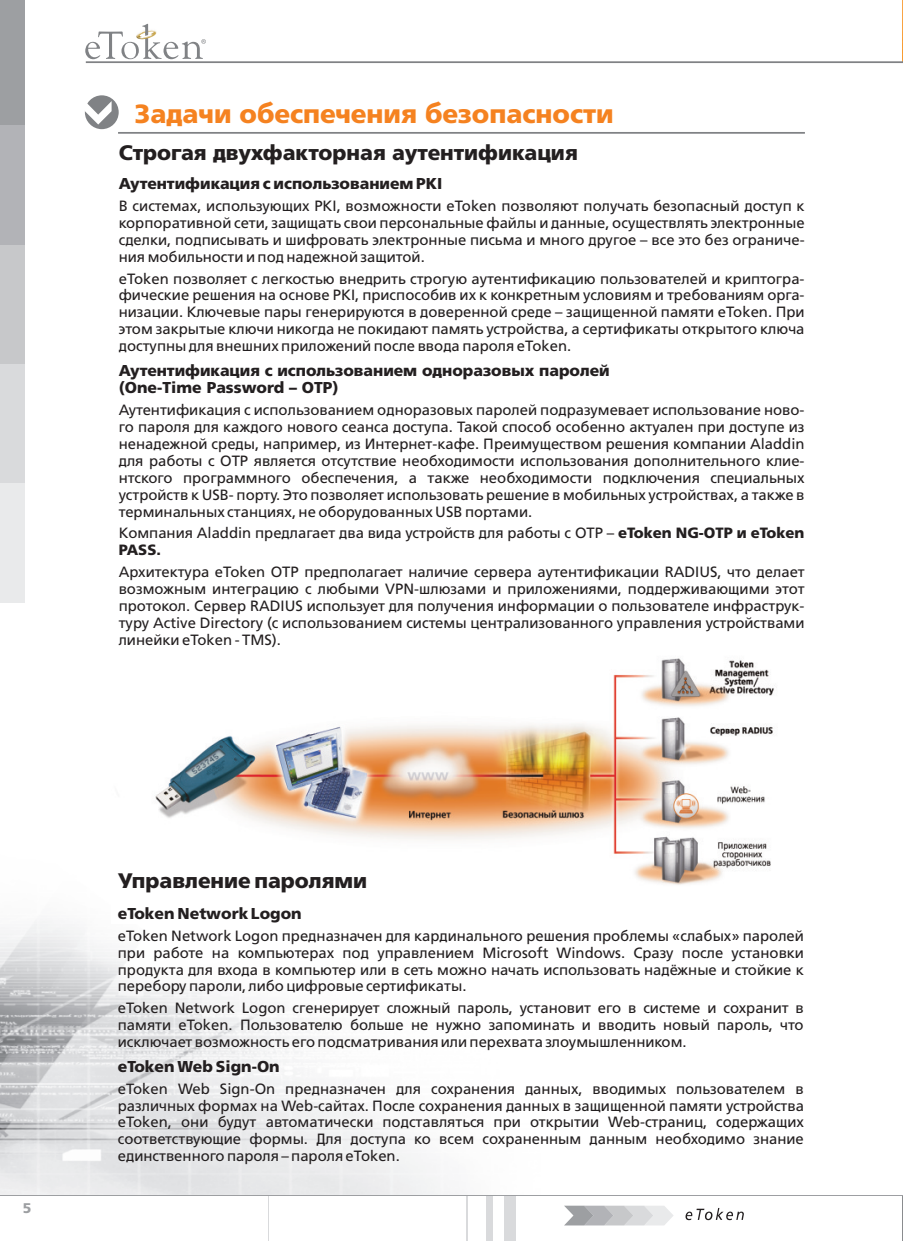
<style>
.page{position:relative;width:903px;height:1241px;background:#fff}
.page>*{position:absolute;margin:0;border:0;box-sizing:border-box;transform-origin:0 0}
.t1{font:700 26.25px "AG Foreigner";color:#f58220}
.t2{font:700 21px "AG Foreigner";color:#231f20}
.t3{font:700 15.75px/17.8px "AG Foreigner";color:#231f20}
.t4{font:14.88px/16.8px "AG Foreigner";color:#231f20;text-align:justify}
.t5{font:700 14px "AG Foreigner";color:#9d9fa2}
.s1{font-weight:700}
</style>
<div class="page">
<img style="left:0;top:921px;width:440px;height:273px">
<svg style="left:564px;top:1205px;width:109px;height:20px;background:#cbccce"></svg>
<svg style="left:685px;top:1208px;width:59px;height:11px"></svg>
<hr style="left:466px;top:1195px;width:1px;height:45px;background:#d9dadc">
<hr style="left:268px;top:1195px;width:1px;height:45px;background:#d9dadc">
<div style="left:504px;top:1195px;width:11px;height:45px;background:#d9dadc"></div>
<div style="left:486px;top:1195px;width:7px;height:45px;background:#d9dadc"></div>
<hr style="left:902px;top:1195px;width:1px;height:45px;background:#8a8c8f">
<hr style="left:0;top:1194px;width:903px;height:1px;background:#9d9fa2">
<div style="left:0;top:0;width:25px;height:126px;background:#9d9fa2"></div>
<div style="left:0;top:126px;width:25px;height:119px;background:#b2b3b7"></div>
<div style="left:0;top:245px;width:25px;height:119px;background:#c7c8ca"></div>
<div style="left:0;top:364px;width:25px;height:120px;background:#d9dadc"></div>
<div style="left:0;top:484px;width:25px;height:119px;background:#e9eaeb"></div>
<img style="left:111px;top:658px;width:663px;height:265px">
<div style="left:85px;top:95px;width:34px;height:34px;background:#808285;border-radius:50%"></div>
<svg style="left:85px;top:101px;width:27px;height:23px"></svg>
<img style="left:902px;top:0;width:1px;height:61px">
<svg style="left:85px;top:24px;width:121px;height:35px"></svg>
<hr style="left:86px;top:61px;width:817px;height:2px;background:#808285">
<hr style="left:118px;top:132px;width:687px;height:2px;background:#808285">
<h1 class="t1" style="left:135px;top:102px;width:480px">Задачи обеспечения безопасности</h1>
<h2 class="t2" style="left:119px;top:144px;width:460px">Строгая двухфакторная аутентификация</h2>
<p class="t3" style="left:119px;top:175px;width:325px">Аутентификация с использованием PKI</p>
<p class="t4" style="left:119px;top:198px;width:687px">В системах, использующих PKI, возможности eToken позволяют получать безопасный доступ к корпоративной сети, защищать свои персональные файлы и данные, осуществлять электронные сделки, подписывать и шифровать электронные письма и много другое – все это без ограниче&shy;ния мобильности и под надежной защитой.</p>
<p class="t4" style="left:119px;top:270px;width:687px">eToken позволяет с легкостью внедрить строгую аутентификацию пользователей и криптогра&shy;фические решения на основе PKI, приспособив их к конкретным условиям и требованиям орга&shy;низации. Ключевые пары генерируются в доверенной среде – защищенной памяти eToken. При этом закрытые ключи никогда не покидают память устройства, а сертификаты открытого ключа доступны для внешних приложений после ввода пароля eToken.</p>
<p class="t3" style="left:119px;top:362px;width:492px">Аутентификация с использованием одноразовых паролей (One-Time Password – OTP)</p>
<p class="t4" style="left:119px;top:402px;width:687px">Аутентификация с использованием одноразовых паролей подразумевает использование ново&shy;го пароля для каждого нового сеанса доступа. Такой способ особенно актуален при доступе из ненадежной среды, например, из Интернет-кафе. Преимуществом решения компании Aladdin для работы с OTP является отсутствие необходимости использования дополнительного клие&shy;нтского программного обеспечения, а также необходимости подключения специальных устройств к USB- порту. Это позволяет использовать решение в мобильных устройствах, а также в терминальных станциях, не оборудованных USB портами.</p>
<p class="t4" style="left:119px;top:525px;width:687px">Компания Aladdin предлагает два вида устройств для работы с OTP – <span class="s1">eToken NG-OTP и eToken<br>PASS.</span></p>
<p class="t4" style="left:119px;top:564px;width:687px">Архитектура eToken OTP предполагает наличие сервера аутентификации RADIUS, что делает возможным интеграцию с любыми VPN-шлюзами и приложениями, поддерживающими этот протокол. Сервер RADIUS использует для получения информации о пользователе инфраструк&shy;туру Active Directory (с использованием системы централизованного управления устройствами линейки eToken - TMS).</p>
<p class="t5" style="left:23px;top:1201px;width:10px">5</p>
<h2 class="t2" style="left:118px;top:871px;width:251px">Управление паролями</h2>
<p class="t3" style="left:118px;top:904px;width:185px">eToken Network Logon</p>
<p class="t4" style="left:118px;top:927px;width:688px">eToken Network Logon предназначен для кардинального решения проблемы «слабых» паролей при работе на компьютерах под управлением Microsoft Windows. Сразу после установки продукта для входа в компьютер или в сеть можно начать использовать надёжные и стойкие к перебору пароли, либо цифровые сертификаты.</p>
<p class="t4" style="left:118px;top:1000px;width:687px">eToken Network Logon сгенерирует сложный пароль, установит его в системе и сохранит в памяти eToken. Пользователю больше не нужно запоминать и вводить новый пароль, что исключает возможность его подсматривания или перехвата злоумышленником.</p>
<p class="t3" style="left:118px;top:1057px;width:163px">eToken Web Sign-On</p>
<p class="t4" style="left:118px;top:1080px;width:688px">eToken Web Sign-On предназначен для сохранения данных, вводимых пользователем в различных формах на Web-сайтах. После сохранения данных в защищенной памяти устройства eToken, они будут автоматически подставляться при открытии Web-страниц, содержащих соответствующие формы. Для доступа ко всем сохраненным данным необходимо знание единственного пароля – пароля eToken.</p>
</div>
